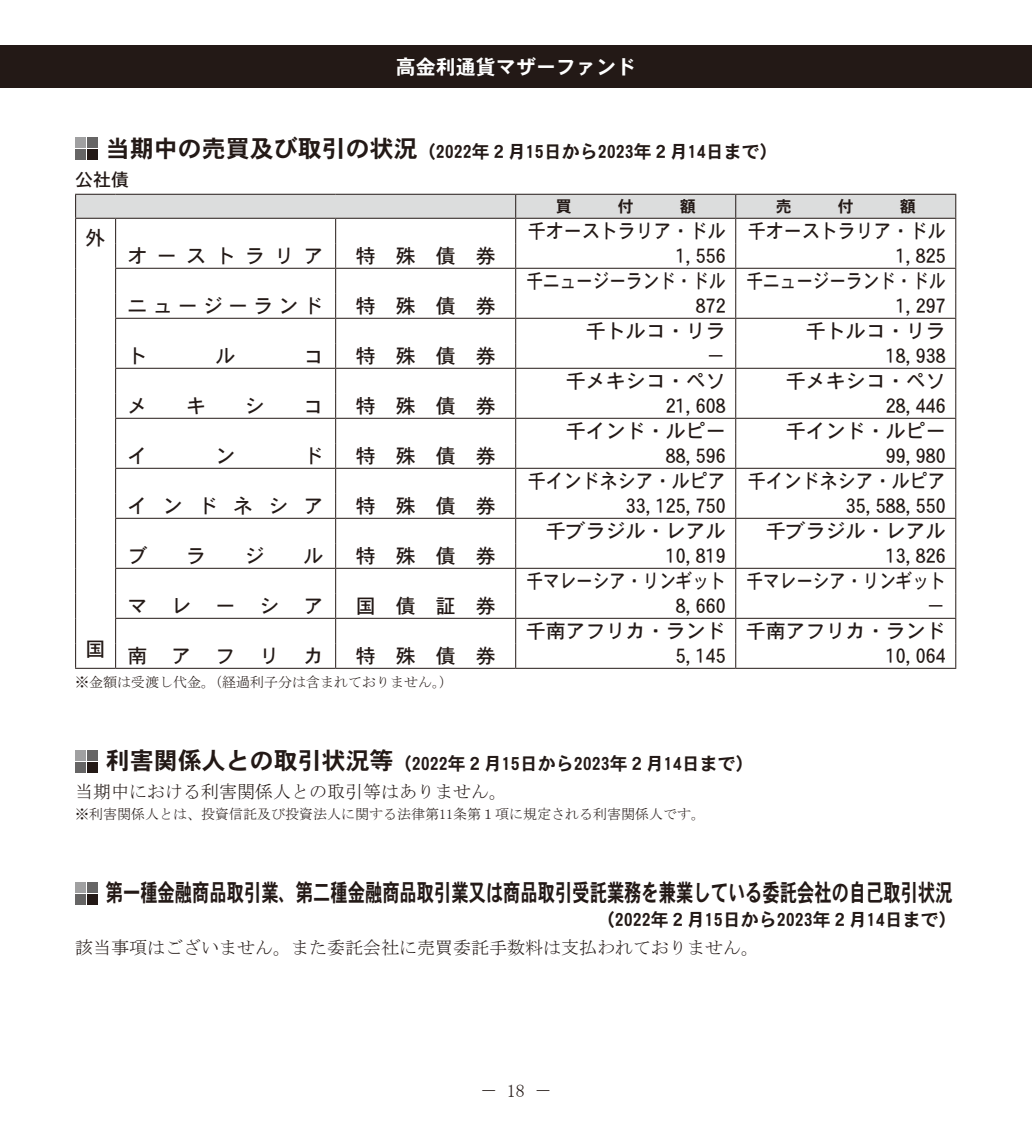
<style>
.page{position:relative;width:1032px;height:1134px;background:#fff}
.page>*{position:absolute;margin:0;border:0;box-sizing:border-box;transform-origin:0 0}
.t1{font:24px "DFHS Gothic W7 WIN RKSJ H";color:#231916;scale:.72 1}
.t2{font:20px/25.6px "DFHS Gothic W5 WIN RKSJ H";color:#231916;text-align:right}
.t3{font:20px "DFHS Gothic R Pro 6 W5";letter-spacing:1em;color:#231916}
.t4{font:20px "DFHS Gothic W5 WIN RKSJ H";color:#231916;scale:.9 1}
.t5{font:20px "DFHS Gothic R Pro 6 W7";color:#fff}
.t6{font:20px "DFHS Gothic R Pro 6 W5";letter-spacing:.255em;color:#231916}
.t7{font:20px "DFHS Gothic R Pro 6 W5";letter-spacing:.465em;color:#231916}
.t8{font:18px "DFHS Gothic W7 WIN RKSJ H";color:#231916}
.t9{font:18px "MS Mincho";color:#231916}
.t10{font:18px "DFHS Gothic W5 WIN RKSJ H";color:#231916}
.t11{font:16px "DFHS Gothic R Pro 6 W7";color:#231916}
.t12{font:14px "MS Mincho";color:#231916}
.s1{font-size:24px}
</style>
<div class="page">
<div style="left:0;top:45px;width:1032px;height:43px;background:#231916"></div>
<div style="left:75px;top:137px;width:11px;height:11px;background:#a0a0a1"></div>
<div style="left:75px;top:150px;width:11px;height:10px;background:#666565"></div>
<div style="left:87px;top:150px;width:11px;height:10px;background:#231916"></div>
<div style="left:87px;top:137px;width:11px;height:11px;background:#666565"></div>
<svg style="left:75px;top:194px;width:881px;height:474px"></svg>
<hr style="left:75px;top:668px;width:41px;height:1px;background:#231916">
<hr style="left:116px;top:668px;width:220px;height:1px;background:#231916">
<hr style="left:336px;top:668px;width:180px;height:1px;background:#231916">
<hr style="left:516px;top:668px;width:220px;height:1px;background:#231916">
<hr style="left:736px;top:668px;width:220px;height:1px;background:#231916">
<div style="left:75px;top:882px;width:11px;height:11px;background:#a0a0a1"></div>
<div style="left:75px;top:894px;width:11px;height:11px;background:#666565"></div>
<div style="left:87px;top:894px;width:11px;height:11px;background:#231916"></div>
<div style="left:87px;top:882px;width:11px;height:11px;background:#666565"></div>
<div style="left:75px;top:750px;width:11px;height:11px;background:#a0a0a1"></div>
<div style="left:75px;top:762px;width:11px;height:11px;background:#666565"></div>
<div style="left:87px;top:762px;width:11px;height:11px;background:#231916"></div>
<div style="left:87px;top:750px;width:11px;height:11px;background:#666565"></div>
<p class="t5" style="left:396px;top:55px;width:241px">高金利通貨マザーファンド</p>
<p class="t8" style="left:106px;top:142px;width:674px"><span class="s1">当期中の売買及び取引の状況</span>（2022年２月15日から2023年２月14日まで）</p>
<p class="t10" style="left:75px;top:170px;width:55px">公社債</p>
<p class="t11" style="left:556px;top:197px;width:17px">買</p>
<p class="t11" style="left:618px;top:197px;width:17px">付</p>
<p class="t11" style="left:680px;top:197px;width:17px">額</p>
<p class="t11" style="left:776px;top:197px;width:17px">売</p>
<p class="t11" style="left:838px;top:197px;width:17px">付</p>
<p class="t11" style="left:900px;top:197px;width:17px">額</p>
<p class="t3" style="left:86px;top:227px;width:21px">外</p>
<p class="t4" style="left:528px;top:221px;width:466px">千オーストラリア・ドル 千オーストラリア・ドル</p>
<p class="t7" style="left:128px;top:244px;width:198px">オーストラリア</p>
<p class="t3" style="left:356px;top:244px;width:141px">特殊債券</p>
<p class="t2" style="left:676px;top:243px;width:51px">1,556</p>
<p class="t2" style="left:526px;top:243px;width:421px">1,825<br>千ニュージーランド・ドル 千ニュージーランド・ドル</p>
<p class="t6" style="left:128px;top:294px;width:197px">ニュージーランド</p>
<p class="t3" style="left:356px;top:294px;width:141px">特殊債券</p>
<p class="t2" style="left:696px;top:293px;width:31px">872</p>
<p class="t2" style="left:896px;top:293px;width:51px">1,297</p>
<p class="t2" style="left:586px;top:318px;width:141px">千トルコ・リラ</p>
<p class="t2" style="left:806px;top:318px;width:141px">千トルコ・リラ</p>
<p class="t3" style="left:128px;top:344px;width:22px">ト</p>
<p class="t3" style="left:216px;top:344px;width:21px">ル</p>
<p class="t3" style="left:304px;top:344px;width:21px">コ</p>
<p class="t3" style="left:356px;top:344px;width:141px">特殊債券</p>
<p class="t2" style="left:706px;top:343px;width:21px">－</p>
<p class="t2" style="left:886px;top:343px;width:61px">18,938</p>
<p class="t2" style="left:566px;top:368px;width:161px">千メキシコ・ペソ</p>
<p class="t2" style="left:786px;top:368px;width:161px">千メキシコ・ペソ</p>
<p class="t3" style="left:128px;top:394px;width:22px">メ</p>
<p class="t3" style="left:186px;top:394px;width:21px">キ</p>
<p class="t3" style="left:245px;top:394px;width:21px">シ</p>
<p class="t3" style="left:304px;top:394px;width:21px">コ</p>
<p class="t3" style="left:356px;top:394px;width:141px">特殊債券</p>
<p class="t2" style="left:666px;top:393px;width:61px">21,608</p>
<p class="t2" style="left:886px;top:393px;width:61px">28,446</p>
<p class="t2" style="left:566px;top:418px;width:161px">千インド・ルピー</p>
<p class="t2" style="left:786px;top:418px;width:161px">千インド・ルピー</p>
<p class="t3" style="left:128px;top:444px;width:22px">イ</p>
<p class="t3" style="left:216px;top:444px;width:21px">ン</p>
<p class="t3" style="left:304px;top:444px;width:21px">ド</p>
<p class="t3" style="left:356px;top:444px;width:141px">特殊債券</p>
<p class="t2" style="left:666px;top:443px;width:61px">88,596</p>
<p class="t2" style="left:528px;top:443px;width:419px">99,980<br>千インドネシア・ルピア 千インドネシア・ルピア</p>
<p class="t3" style="left:128px;top:494px;width:198px">インドネシア</p>
<p class="t3" style="left:356px;top:494px;width:141px">特殊債券</p>
<p class="t2" style="left:626px;top:493px;width:101px">33,125,750</p>
<p class="t2" style="left:846px;top:493px;width:101px">35,588,550</p>
<p class="t2" style="left:546px;top:518px;width:181px">千ブラジル・レアル</p>
<p class="t2" style="left:766px;top:518px;width:181px">千ブラジル・レアル</p>
<p class="t3" style="left:128px;top:544px;width:21px">ブ</p>
<p class="t3" style="left:186px;top:544px;width:21px">ラ</p>
<p class="t3" style="left:245px;top:544px;width:21px">ジ</p>
<p class="t3" style="left:304px;top:544px;width:21px">ル</p>
<p class="t3" style="left:356px;top:544px;width:141px">特殊債券</p>
<p class="t2" style="left:666px;top:543px;width:61px">10,819</p>
<p class="t2" style="left:526px;top:543px;width:421px">13,826<br>千マレーシア・リンギット 千マレーシア・リンギット</p>
<p class="t3" style="left:128px;top:594px;width:198px">マレーシア</p>
<p class="t3" style="left:356px;top:594px;width:141px">国債証券</p>
<p class="t2" style="left:676px;top:593px;width:51px">8,660</p>
<p class="t2" style="left:526px;top:593px;width:421px">－<br>千南アフリカ・ランド 千南アフリカ・ランド</p>
<p class="t3" style="left:86px;top:637px;width:19px">国</p>
<p class="t3" style="left:128px;top:644px;width:197px">南アフリカ</p>
<p class="t3" style="left:356px;top:644px;width:141px">特殊債券</p>
<p class="t2" style="left:676px;top:643px;width:51px">5,145</p>
<p class="t2" style="left:886px;top:643px;width:61px">10,064</p>
<p class="t12" style="left:75px;top:675px;width:380px">※金額は受渡し代金。（経過利子分は含まれておりません。）</p>
<p class="t8" style="left:106px;top:755px;width:650px"><span class="s1">利害関係人との取引状況等</span>（2022年２月15日から2023年２月14日まで）</p>
<p class="t9" style="left:75px;top:783px;width:433px">当期中における利害関係人との取引等はありません。</p>
<p class="t12" style="left:75px;top:807px;width:632px">※利害関係人とは、投資信託及び投資法人に関する法律第11条第１項に規定される利害関係人です。</p>
<p class="t1" style="left:106px;top:881px;width:1178px">第一種金融商品取引業、第二種金融商品取引業又は商品取引受託業務を兼業している委託会社の自己取引状況</p>
<p class="t8" style="left:597px;top:911px;width:361px">（2022年２月15日から2023年２月14日まで）</p>
<p class="t9" style="left:75px;top:939px;width:685px">該当事項はございません。また委託会社に売買委託手数料は支払われておりません。</p>
<p class="t9" style="left:507px;top:1081px;width:20px">18</p>
<p class="t9" style="left:480px;top:1081px;width:74px">－　　－</p>
</div>
